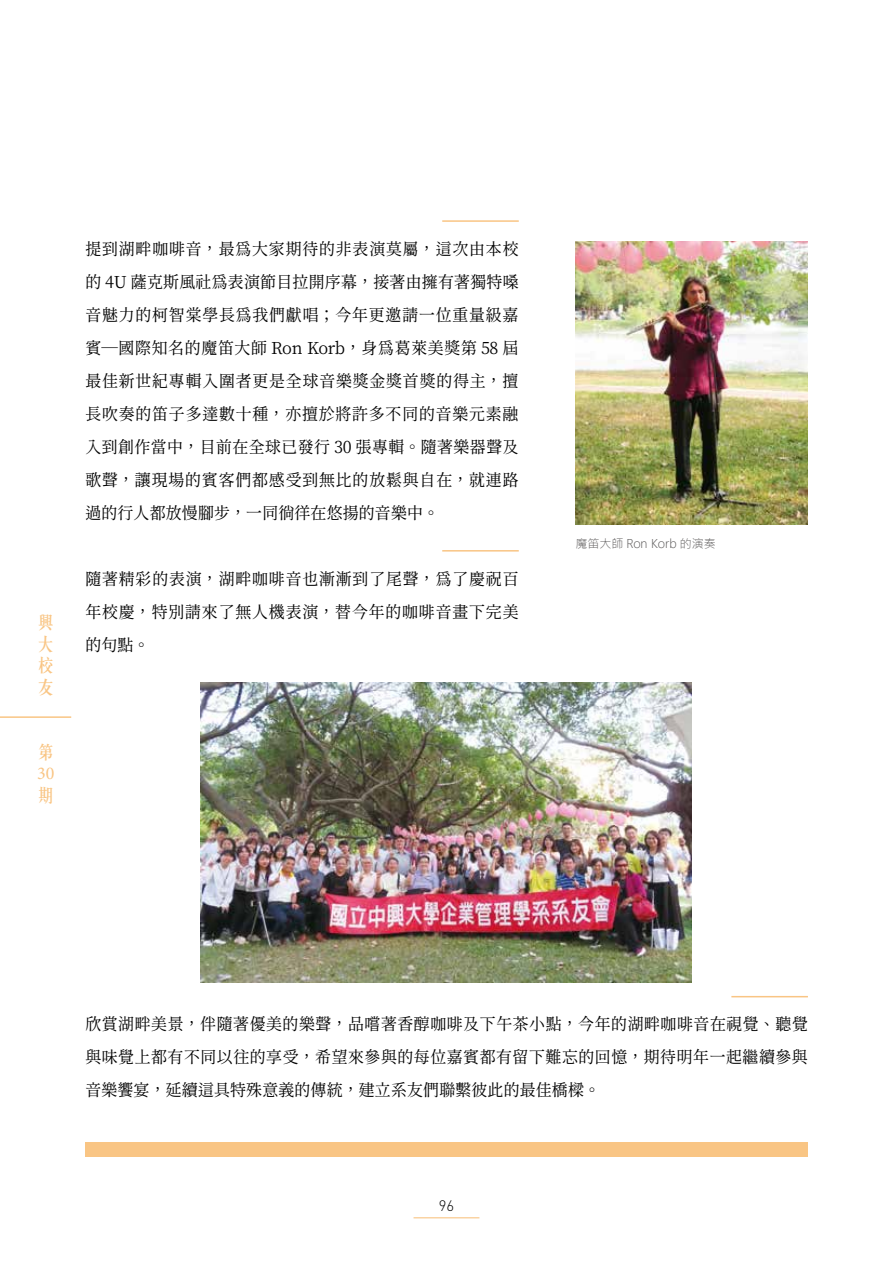
<style>
.page{position:relative;width:893px;height:1263px;background:#fff}
.page>*{position:absolute;margin:0;border:0;box-sizing:border-box;transform-origin:0 0}
.t1{font:500 18px/21.6px "C Song 3 HK";color:#f9c584;text-align:justify}
.t2{font:18px "Minion Pro";color:#f9c584}
.t3{font:16.5px/33px "Gen Ryu Min TW Regular TTF";letter-spacing:-.005em;color:#000;text-align:justify}
.t4{font:300 15px "DINOT";color:#000}
.t5{font:12px "Microsoft Jheng Hei UI Light";color:#595757}
</style>
<div class="page">
<hr style="left:0;top:716px;width:71px;height:2px;background:#f9c584">
<hr style="left:414px;top:1217px;width:65px;height:1px;background:#f9c584">
<img style="left:201px;top:683px;width:491px;height:299px">
<img style="left:575px;top:241px;width:233px;height:283px">
<div style="left:85px;top:1142px;width:723px;height:15px;background:#f9c584"></div>
<hr style="left:442px;top:220px;width:77px;height:2px;background:#f9c584">
<hr style="left:442px;top:550px;width:77px;height:2px;background:#f9c584">
<hr style="left:731px;top:996px;width:77px;height:1px;background:#f9c584">
<p class="t1" style="left:37px;top:610px;width:19px">興大校友</p>
<p class="t1" style="left:37px;top:739px;width:19px">第</p>
<p class="t2" style="left:37px;top:761px;width:19px">30</p>
<p class="t1" style="left:37px;top:782px;width:19px">期</p>
<p class="t3" style="left:85px;top:233px;width:435px">提到湖畔咖啡音，最為大家期待的非表演莫屬，這次由本校的 4U 薩克斯風社為表演節目拉開序幕，接著由擁有著獨特嗓音魅力的柯智棠學長為我們獻唱；今年更邀請一位重量級嘉賓—國際知名的魔笛大師 Ron Korb，身為葛萊美獎第 58 屆最佳新世紀專輯入圍者更是全球音樂獎金獎首獎的得主，擅長吹奏的笛子多達數十種，亦擅於將許多不同的音樂元素融入到創作當中，目前在全球已發行 30 張專輯。隨著樂器聲及歌聲，讓現場的賓客們都感受到無比的放鬆與自在，就連路過的行人都放慢腳步，一同徜徉在悠揚的音樂中。</p>
<p class="t3" style="left:85px;top:563px;width:435px">隨著精彩的表演，湖畔咖啡音也漸漸到了尾聲，為了慶祝百年校慶，特別請來了無人機表演，替今年的咖啡音畫下完美的句點。</p>
<p class="t5" style="left:575px;top:536px;width:142px">魔笛大師 Ron Korb 的演奏</p>
<p class="t3" style="left:85px;top:1008px;width:725px">欣賞湖畔美景，伴隨著優美的樂聲，品嚐著香醇咖啡及下午茶小點，今年的湖畔咖啡音在視覺、聽覺與味覺上都有不同以往的享受，希望來參與的每位嘉賓都有留下難忘的回憶，期待明年一起繼續參與音樂饗宴，延續這具特殊意義的傳統，建立系友們聯繫彼此的最佳橋樑。</p>
<p class="t4" style="left:439px;top:1195px;width:17px">96</p>
</div>
